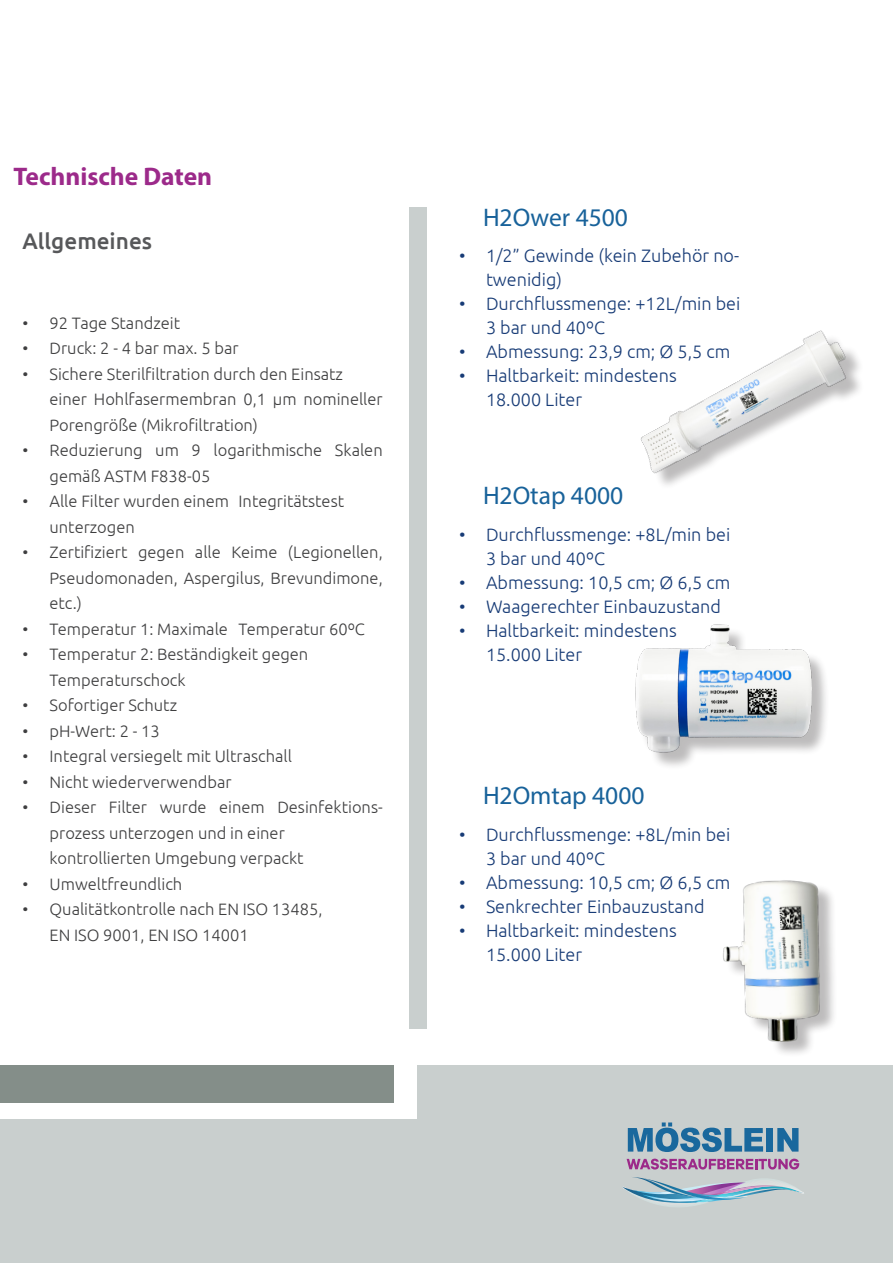
<style>
.page{position:relative;width:893px;height:1263px;background:#fff}
.page>*{position:absolute;margin:0;border:0;box-sizing:border-box;transform-origin:0 0}
.Einf__Abs{font:25.5px "Myriad Pro";color:#18629a}
.Einf__Abs-2{font:700 25.5px "Myriad Pro";color:#9c2a8a}
.Einf__Abs-3{font:500 22.5px "Ubuntu";color:#57585a}
.t1{font:300 18px/24px "Ubuntu";color:#173b76}
.t2{font:300 16.5px/25.5px "Ubuntu";color:#3e3e3f}
</style>
<div class="page">
<div style="left:418px;top:1065px;width:475px;height:198px;background:#c9cfce"></div>
<div style="left:0;top:1065px;width:394px;height:38px;background:#848e89"></div>
<div style="left:0;top:1119px;width:445px;height:144px;background:#c9cfce"></div>
<div style="left:409px;top:207px;width:17px;height:822px;background:#c9cfce"></div>
<img style="left:723px;top:880px;width:111px;height:174px">
<img style="left:635px;top:624px;width:191px;height:141px">
<img style="left:640px;top:330px;width:220px;height:155px">
<svg style="left:628px;top:1122px;width:135px;height:30px"></svg>
<div style="left:766px;top:1128px;width:7px;height:23px;background:#19689d"></div>
<svg style="left:777px;top:1128px;width:21px;height:23px"></svg>
<svg style="left:623px;top:1158px;width:181px;height:49px"></svg>
<p class="Einf__Abs-2" style="left:14px;top:160px;width:200px">Technische Daten</p>
<p class="Einf__Abs-3" style="left:23px;top:227px;width:131px">Allgemeines</p>
<p class="t2" style="left:23px;top:310px;width:159px">• 92 Tage Standzeit</p>
<p class="t2" style="left:23px;top:335px;width:218px">• Druck: 2 - 4 bar max. 5 bar</p>
<p class="t2" style="left:50px;top:361px;width:335px;text-indent:-27px">• Sichere Sterilfiltration durch den Einsatz einer Hohlfasermembran 0,1 µm nomineller<br>Porengröße (Mikrofiltration)</p>
<p class="t2" style="left:50px;top:437px;width:335px;text-indent:-27px">• Reduzierung um 9 logarithmische Skalen gemäß ASTM F838-05</p>
<p class="t2" style="left:50px;top:488px;width:296px;text-indent:-27px">• Alle Filter wurden einem Integritätstest unterzogen</p>
<p class="t2" style="left:50px;top:539px;width:335px;text-align:justify;text-indent:-27px">• Zertifiziert gegen alle Keime (Legionellen, Pseudomonaden, Aspergilus, Brevundimone, etc.)</p>
<p class="t2" style="left:23px;top:616px;width:344px">• Temperatur 1: Maximale Temperatur 60ºC</p>
<p class="t2" style="left:50px;top:641px;width:260px;text-indent:-27px">• Temperatur 2: Beständigkeit gegen<br>Temperaturschock</p>
<p class="t2" style="left:23px;top:692px;width:156px">• Sofortiger Schutz</p>
<p class="t2" style="left:23px;top:718px;width:139px">• pH-Wert: 2 - 13</p>
<p class="t2" style="left:23px;top:743px;width:271px">• Integral versiegelt mit Ultraschall</p>
<p class="t2" style="left:23px;top:769px;width:211px">• Nicht wiederverwendbar</p>
<p class="t2" style="left:50px;top:794px;width:335px;text-indent:-27px">• Dieser Filter wurde einem Desinfektions&shy;prozess unterzogen und in einer kontrollierten Umgebung verpackt</p>
<p class="t2" style="left:23px;top:871px;width:161px">• Umweltfreundlich</p>
<p class="t2" style="left:50px;top:896px;width:274px;text-indent:-27px">• Qualitätkontrolle nach EN ISO 13485,<br>EN ISO 9001, EN ISO 14001</p>
<p class="Einf__Abs" style="left:483px;top:202px;width:146px">H2Ower 4500</p>
<p class="t1" style="left:486px;top:243px;width:255px;text-indent:-27px">• 1/2” Gewinde (kein Zubehör no&shy;twenidig)</p>
<p class="t1" style="left:486px;top:291px;width:256px;text-indent:-27px">• Durchflussmenge: +12L/min bei<br>3 bar und 40ºC</p>
<p class="t1" style="left:459px;top:339px;width:273px">• Abmessung: 23,9 cm; Ø 5,5 cm</p>
<p class="t1" style="left:486px;top:363px;width:192px;text-indent:-27px">• Haltbarkeit: mindestens<br>18.000 Liter</p>
<p class="Einf__Abs" style="left:483px;top:480px;width:142px">H2Otap 4000</p>
<p class="t1" style="left:486px;top:522px;width:246px;text-indent:-27px">• Durchflussmenge: +8L/min bei<br>3 bar und 40ºC</p>
<p class="t1" style="left:459px;top:570px;width:273px">• Abmessung: 10,5 cm; Ø 6,5 cm</p>
<p class="t1" style="left:459px;top:594px;width:263px">• Waagerechter Einbauzustand</p>
<p class="t1" style="left:486px;top:618px;width:192px;text-indent:-27px">• Haltbarkeit: mindestens<br>15.000 Liter</p>
<p class="Einf__Abs" style="left:483px;top:780px;width:163px">H2Omtap 4000</p>
<p class="t1" style="left:486px;top:822px;width:246px;text-indent:-27px">• Durchflussmenge: +8L/min bei<br>3 bar und 40ºC</p>
<p class="t1" style="left:459px;top:870px;width:273px">• Abmessung: 10,5 cm; Ø 6,5 cm</p>
<p class="t1" style="left:459px;top:894px;width:247px">• Senkrechter Einbauzustand</p>
<p class="t1" style="left:486px;top:918px;width:192px;text-indent:-27px">• Haltbarkeit: mindestens<br>15.000 Liter</p>
</div>
